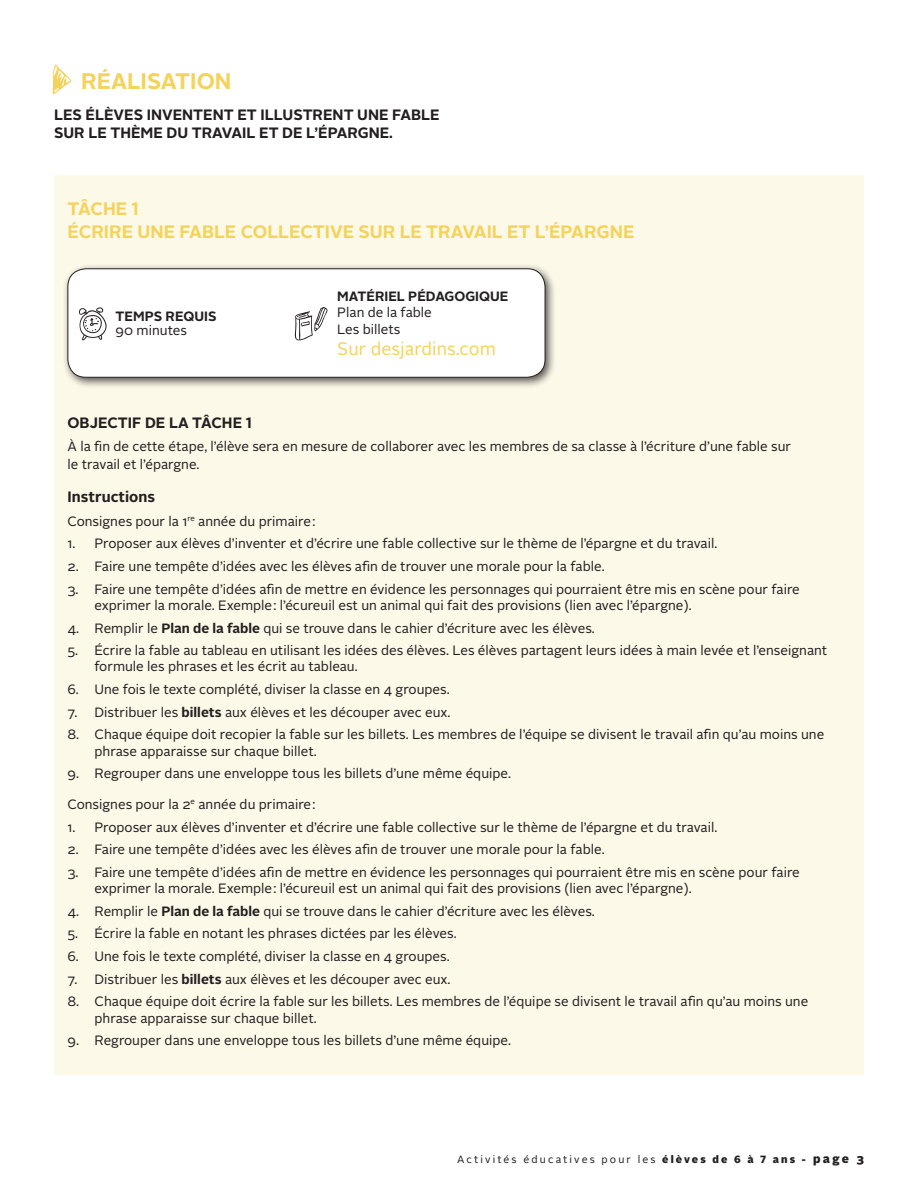
<style>
.page{position:relative;width:918px;height:1188px;background:#fff}
.page>*{position:absolute;margin:0;border:0;box-sizing:border-box;transform-origin:0 0}
.Préparation{font:700 22.5px "Alright Sans";color:#f4d35d}
.Tâche{font:700 18px/22.5px "Alright Sans";color:#f4d35d}
.t1{font:18px "Alright Sans";color:#f4d35d}
.Sous-titre_préparati{font:700 15px/18px "Alright Sans";color:#231f20}
.Titre_objectif{font:700 15px "Alright Sans";color:#231f20}
.Texte_objectif{font:13.5px/16.2px "Alright Sans";color:#231f20}
.t2{font:700 13.5px/13.5px "Alright Sans";color:#231f20}
.t3{font:10.5px "Alright Sans";letter-spacing:.2em;color:#231f20}
.s1{font-weight:400}
.s2{font-weight:700}
.s3{font-weight:900}
.s4{font-weight:900;font-size:12px}
</style>
<div class="page">
<svg style="left:52px;top:65px;width:20px;height:29px"></svg>
<div style="left:54px;top:175px;width:810px;height:900px;background:#fcf9e9"></div>
<div style="left:62px;top:263px;width:494px;height:126px;background:#231f20;opacity:.75"></div>
<div style="left:68px;top:269px;width:477px;height:108px;background:#fff;border-radius:18px"></div>
<div style="left:68px;top:268px;width:477px;height:110px;border:1px solid #231f20;border-radius:18px"></div>
<svg style="left:79px;top:307px;width:28px;height:34px"></svg>
<svg style="left:294px;top:307px;width:34px;height:34px"></svg>
<p class="Préparation" style="left:81px;top:65px;width:152px">RÉALISATION</p>
<p class="Sous-titre_préparati" style="left:54px;top:106px;width:387px">LES ÉLÈVES INVENTENT ET ILLUSTRENT UNE FABLE<br>SUR LE THÈME DU TRAVAIL ET DE L’ÉPARGNE.</p>
<p class="Tâche" style="left:68px;top:198px;width:568px">TÂCHE 1<br>ÉCRIRE UNE FABLE COLLECTIVE SUR LE TRAVAIL ET L’ÉPARGNE</p>
<p class="t2" style="left:116px;top:310px;width:102px">TEMPS REQUIS<br><span class="s1">90 minutes</span></p>
<p class="Texte_objectif" style="left:337px;top:288px;width:173px"><span class="s2">MATÉRIEL PÉDAGOGIQUE<br></span>Plan de la fable<br>Les billets</p>
<p class="t1" style="left:337px;top:337px;width:160px">Sur desjardins.com</p>
<p class="Titre_objectif" style="left:68px;top:412px;width:186px">OBJECTIF DE LA TÂCHE 1</p>
<p class="Texte_objectif" style="left:68px;top:438px;width:725px;line-height:18px">À la fin de cette étape, l’élève sera en mesure de collaborer avec les membres de sa classe à l’écriture d’une fable sur le travail et l’épargne.</p>
<p class="Titre_objectif" style="left:68px;top:486px;width:89px">Instructions</p>
<p class="Texte_objectif" style="left:68px;top:513px;width:249px">Consignes pour la 1<sup>re</sup> année du primaire :</p>
<p class="Texte_objectif" style="left:68px;top:536px;width:651px">1. Proposer aux élèves d’inventer et d’écrire une fable collective sur le thème de l’épargne et du travail.</p>
<p class="Texte_objectif" style="left:68px;top:558px;width:539px">2. Faire une tempête d’idées avec les élèves afin de trouver une morale pour la fable.</p>
<p class="Texte_objectif" style="left:94px;top:581px;width:707px;text-indent:-27px">3. Faire une tempête d’idées afin de mettre en évidence les personnages qui pourraient être mis en scène pour faire exprimer la morale. Exemple : l’écureuil est un animal qui fait des provisions (lien avec l’épargne).</p>
<p class="Texte_objectif" style="left:68px;top:620px;width:529px">4. Remplir le <span class="s2">Plan de la fable</span> qui se trouve dans le cahier d’écriture avec les élèves.</p>
<p class="Texte_objectif" style="left:94px;top:643px;width:734px;text-indent:-27px">5. Écrire la fable au tableau en utilisant les idées des élèves. Les élèves partagent leurs idées à main levée et l’enseignant formule les phrases et les écrit au tableau.</p>
<p class="Texte_objectif" style="left:68px;top:681px;width:384px">6. Une fois le texte complété, diviser la classe en 4 groupes.</p>
<p class="Texte_objectif" style="left:68px;top:704px;width:385px">7. Distribuer les <span class="s2">billets</span> aux élèves et les découper avec eux.</p>
<p class="Texte_objectif" style="left:94px;top:727px;width:731px;text-indent:-27px">8. Chaque équipe doit recopier la fable sur les billets. Les membres de l’équipe se divisent le travail afin qu’au moins une phrase apparaisse sur chaque billet.</p>
<p class="Texte_objectif" style="left:68px;top:766px;width:445px">9. Regrouper dans une enveloppe tous les billets d’une même équipe.</p>
<p class="Texte_objectif" style="left:68px;top:796px;width:249px">Consignes pour la 2<sup>e</sup> année du primaire :</p>
<p class="Texte_objectif" style="left:68px;top:819px;width:651px">1. Proposer aux élèves d’inventer et d’écrire une fable collective sur le thème de l’épargne et du travail.</p>
<p class="Texte_objectif" style="left:68px;top:842px;width:539px">2. Faire une tempête d’idées avec les élèves afin de trouver une morale pour la fable.</p>
<p class="Texte_objectif" style="left:94px;top:864px;width:707px;text-indent:-27px">3. Faire une tempête d’idées afin de mettre en évidence les personnages qui pourraient être mis en scène pour faire exprimer la morale. Exemple : l’écureuil est un animal qui fait des provisions (lien avec l’épargne).</p>
<p class="Texte_objectif" style="left:68px;top:903px;width:529px">4. Remplir le <span class="s2">Plan de la fable</span> qui se trouve dans le cahier d’écriture avec les élèves.</p>
<p class="Texte_objectif" style="left:68px;top:926px;width:391px">5. Écrire la fable en notant les phrases dictées par les élèves.</p>
<p class="Texte_objectif" style="left:68px;top:949px;width:384px">6. Une fois le texte complété, diviser la classe en 4 groupes.</p>
<p class="Texte_objectif" style="left:68px;top:971px;width:385px">7. Distribuer les <span class="s2">billets</span> aux élèves et les découper avec eux.</p>
<p class="Texte_objectif" style="left:94px;top:994px;width:715px;text-indent:-27px">8. Chaque équipe doit écrire la fable sur les billets. Les membres de l’équipe se divisent le travail afin qu’au moins une phrase apparaisse sur chaque billet.</p>
<p class="Texte_objectif" style="left:68px;top:1033px;width:445px">9. Regrouper dans une enveloppe tous les billets d’une même équipe.</p>
<p class="t3" style="left:457px;top:1152px;width:408px">Activités éducatives pour les <span class="s3">élèves de 6 à 7 ans -</span> <span class="s4">page 3</span></p>
</div>
